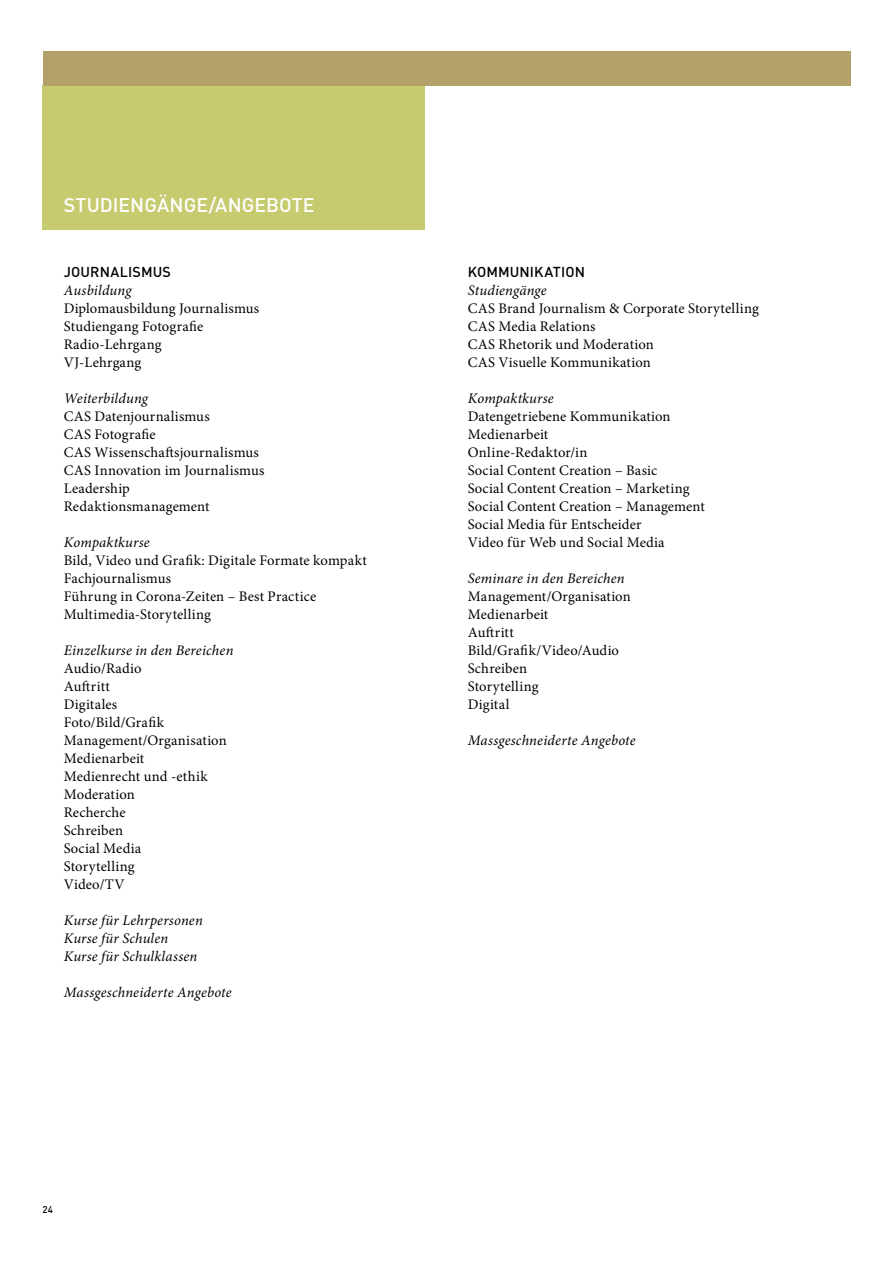
<style>
.page{position:relative;width:893px;height:1263px;background:#fff}
.page>*{position:absolute;margin:0;border:0;box-sizing:border-box;transform-origin:0 0}
.t1{font:500 19.5px "DIN";color:#fff}
.t2{font:14.7px/18px "Minion Pro";letter-spacing:.01em;color:#000}
.t3{font:italic 14.7px/18px "Minion Pro";letter-spacing:.01em;color:#000}
.t4{font:500 14.25px "DIN";letter-spacing:.01em;color:#000}
.t5{font:500 9.75px "DIN";color:#000}
</style>
<div class="page">
<div style="left:43px;top:86px;width:382px;height:144px;background:#c6cb70"></div>
<div style="left:43px;top:51px;width:807px;height:35px;background:#b4a169"></div>
<h1 class="t1" style="left:64px;top:192px;width:13px">STU</h1>
<h1 class="t1" style="left:100px;top:192px;width:26px">DIENGÄNGE</h1>
<h1 class="t1" style="left:209px;top:192px;width:33px">/ANGEBOTE</h1>
<p class="t4" style="left:64px;top:262px;width:109px">JOURNALISM US</p>
<p class="t3" style="left:64px;top:281px;width:69px">Ausbildung</p>
<p class="t2" style="left:64px;top:299px;width:197px">Diplomausbildung Journalismus<br>Studiengang Fotografie<br>Radio-Lehrgang<br>VJ-Lehrgang</p>
<p class="t3" style="left:64px;top:389px;width:86px">Weiterbildung</p>
<p class="t2" style="left:64px;top:407px;width:202px">CAS Datenjournalismus<br>CAS Fotografie<br>CAS Wissenschaftsjournalismus<br>CAS Innovation im Journalismus<br>Leadership<br>Redaktionsmanagement</p>
<p class="t3" style="left:64px;top:533px;width:87px">Kompaktkurse</p>
<p class="t2" style="left:64px;top:551px;width:305px">Bild, Video und Grafik: Digitale Formate kompakt Fachjournalismus<br>Führung in Corona-Zeiten – Best Practice Multimedia-Storytelling</p>
<p class="t3" style="left:64px;top:641px;width:171px">Einzelkurse in den Bereichen</p>
<p class="t2" style="left:64px;top:659px;width:164px">Audio/Radio<br>Auftritt<br>Digitales<br>Foto/Bild/Grafik<br>Management/Organisation<br>Medienarbeit<br>Medienrecht und -ethik<br>Moderation<br>Recherche<br>Schreiben<br>Social Media<br>Storytelling<br>Video/TV</p>
<p class="t3" style="left:64px;top:911px;width:141px">Kurse für Lehrpersonen<br>Kurse für Schulen<br>Kurse für Schulklassen</p>
<p class="t3" style="left:64px;top:983px;width:169px">Massgeschneiderte Angebote</p>
<p class="t5" style="left:43px;top:1203px;width:12px">24</p>
<p class="t4" style="left:468px;top:262px;width:119px">KOMMUNIKATION</p>
<p class="t3" style="left:468px;top:281px;width:80px">Studiengänge</p>
<p class="t2" style="left:468px;top:299px;width:293px">CAS Brand Journalism &amp; Corporate Storytelling<br>CAS Media Relations<br>CAS Rhetorik und Moderation<br>CAS Visuelle Kommunikation</p>
<p class="t3" style="left:468px;top:389px;width:87px">Kompaktkurse</p>
<p class="t2" style="left:468px;top:407px;width:239px">Datengetriebene Kommunikation<br>Medienarbeit<br>Online-Redaktor/in<br>Social Content Creation – Basic<br>Social Content Creation – Marketing<br>Social Content Creation – Management<br>Social Media für Entscheider<br>Video für Web und Social Media</p>
<p class="t3" style="left:468px;top:569px;width:158px">Seminare in den Bereichen</p>
<p class="t2" style="left:468px;top:587px;width:164px">Management/Organisation<br>Medienarbeit<br>Auftritt<br>Bild/Grafik/Video/Audio<br>Schreiben<br>Storytelling<br>Digital</p>
<p class="t3" style="left:468px;top:731px;width:169px">Massgeschneiderte Angebote</p>
</div>
